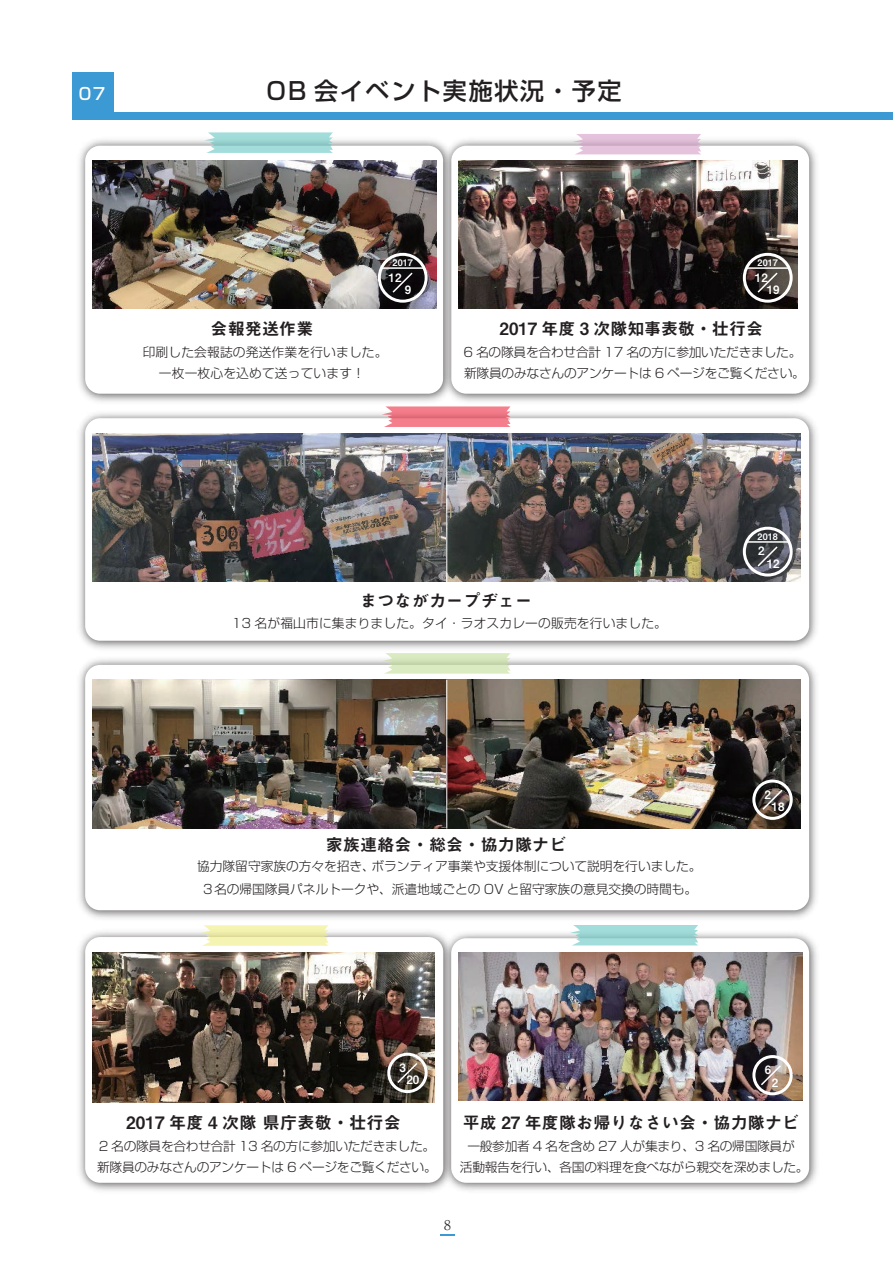
<style>
.page{position:relative;width:893px;height:1263px;background:#fff}
.page>*{position:absolute;margin:0;border:0;box-sizing:border-box;transform-origin:0 0}
.t1{font:500 24px "Shin Go Pro";letter-spacing:.075em;color:#231f20}
.t2{font:17.1px "Midashi Go Pro MB31";letter-spacing:.01em;color:#231f20}
.t3{font:16.95px "Midashi Go Pro MB31";letter-spacing:.01em;color:#231f20}
.t4{font:500 16.5px "Shin Go Pro";color:#fff}
.t5{font:300 13.5px "Ryumin Pro";color:#231f20}
.t6{font:300 12.75px/21px "Shin Go Pro";letter-spacing:-.02em;color:#231f20}
.t7{font:300 12.75px/21px "Shin Go Pro";letter-spacing:.01em;color:#231f20;text-align:center}
.t8{font:11.55px/12.3px "Midashi Go Pro MB31";letter-spacing:.01em;color:#fff}
.t9{font:9px "Midashi Go Pro MB31";letter-spacing:.01em;color:#fff}
</style>
<div class="page">
<img style="left:79px;top:411px;width:738px;height:508px">
<div style="left:85px;top:418px;width:724px;height:223px;background:#fff;border-radius:15px"></div>
<img style="left:93px;top:433px;width:708px;height:149px">
<hr style="left:446px;top:433px;width:1px;height:149px;background:#fff">
<img style="left:79px;top:139px;width:360px;height:263px">
<div style="left:85px;top:146px;width:358px;height:248px;background:#fff;border-radius:15px"></div>
<img style="left:93px;top:160px;width:343px;height:148px">
<svg style="left:204px;top:132px;width:129px;height:21px"></svg>
<img style="left:439px;top:139px;width:378px;height:268px">
<div style="left:451px;top:146px;width:358px;height:248px;background:#fff;border-radius:15px"></div>
<img style="left:458px;top:160px;width:340px;height:148px">
<svg style="left:573px;top:134px;width:128px;height:20px"></svg>
<svg style="left:382px;top:406px;width:128px;height:21px"></svg>
<img style="left:79px;top:925px;width:360px;height:266px">
<div style="left:85px;top:937px;width:358px;height:246px;background:#fff;border-radius:15px"></div>
<img style="left:93px;top:952px;width:342px;height:150px">
<img style="left:375px;top:1041px;width:60px;height:62px">
<div style="left:387px;top:1053px;width:41px;height:40px;border:3px solid #fff;border-radius:50%"></div>
<svg style="left:396px;top:1061px;width:23px;height:23px"></svg>
<svg style="left:200px;top:925px;width:128px;height:21px"></svg>
<div style="left:72px;top:72px;width:42px;height:42px;background:#3b99d4"></div>
<div style="left:72px;top:112px;width:821px;height:8px;background:#3b99d4"></div>
<img style="left:439px;top:933px;width:378px;height:258px">
<div style="left:451px;top:938px;width:358px;height:245px;background:#fff;border-radius:15px"></div>
<img style="left:459px;top:953px;width:343px;height:148px">
<div style="left:752px;top:1055px;width:41px;height:40px;border:3px solid #fff;border-radius:50%"></div>
<svg style="left:759px;top:1064px;width:23px;height:23px"></svg>
<svg style="left:570px;top:925px;width:128px;height:20px"></svg>
<svg style="left:440px;top:1234px;width:15px;height:2px"></svg>
<div style="left:378px;top:253px;width:50px;height:50px;border:3px solid #fff;border-radius:50%"></div>
<svg style="left:391px;top:271px;width:23px;height:23px"></svg>
<hr style="left:381px;top:267px;width:44px;height:2px;background:#fff">
<svg style="left:756px;top:271px;width:23px;height:23px"></svg>
<div style="left:743px;top:253px;width:50px;height:50px;border:3px solid #fff;border-radius:50%"></div>
<hr style="left:746px;top:267px;width:44px;height:2px;background:#fff">
<div style="left:85px;top:665px;width:724px;height:245px;background:#fff;border-radius:15px"></div>
<img style="left:93px;top:680px;width:708px;height:148px">
<hr style="left:446px;top:680px;width:1px;height:148px;background:#fff">
<img style="left:740px;top:768px;width:61px;height:61px">
<div style="left:752px;top:779px;width:41px;height:41px;border:3px solid #fff;border-radius:50%"></div>
<svg style="left:761px;top:788px;width:23px;height:23px"></svg>
<svg style="left:382px;top:653px;width:128px;height:21px"></svg>
<svg style="left:756px;top:545px;width:23px;height:23px"></svg>
<div style="left:743px;top:527px;width:50px;height:49px;border:3px solid #fff;border-radius:50%"></div>
<hr style="left:746px;top:541px;width:44px;height:2px;background:#fff">
<p class="t4" style="left:79px;top:80px;width:28px">07</p>
<h1 class="t1" style="left:267px;top:71px;width:356px">OB 会イベント実施状況・予定</h1>
<p class="t9" style="left:393px;top:255px;width:22px">2017</p>
<p class="t8" style="left:389px;top:270px;width:14px">12</p>
<p class="t8" style="left:405px;top:282px;width:8px">9</p>
<p class="t9" style="left:758px;top:255px;width:22px">2017</p>
<p class="t8" style="left:767px;top:270px;width:14px;text-indent:-12px">12<br>19</p>
<h3 class="t3" style="left:211px;top:315px;width:104px">会報発送作業</h3>
<p class="t7" style="left:143px;top:340px;width:246px">印刷した会報誌の発送作業を行いました。一枚一枚心を込めて送っています！</p>
<h3 class="t3" style="left:500px;top:315px;width:265px">2017 年度 3 次隊知事表敬・壮行会</h3>
<p class="t6" style="left:464px;top:340px;width:343px">6 名の隊員を合わせ合計 17 名の方に参加いただきました。新隊員のみなさんのアンケートは 6 ページをご覧ください。</p>
<p class="t9" style="left:758px;top:529px;width:22px">2018</p>
<p class="t8" style="left:758px;top:543px;width:8px">2</p>
<p class="t8" style="left:767px;top:556px;width:14px">12</p>
<h2 class="t2" style="left:360px;top:587px;width:173px">まつながカープヂェー</h2>
<p class="t7" style="left:232px;top:611px;width:437px">13 名が福山市に集まりました。タイ・ラオスカレーの販売を行いました。</p>
<h2 class="t2" style="left:326px;top:831px;width:242px">家族連絡会・総会・協力隊ナビ</h2>
<p class="t6" style="left:197px;top:854px;width:506px;line-height:22.4px;text-align:center">協力隊留守家族の方々を招き、ボランティア事業や支援体制について説明を行いました。<br>３名の帰国隊員パネルトークや、派遣地域ごとの OV と留守家族の意見交換の時間も。</p>
<p class="t8" style="left:399px;top:1060px;width:8px">3</p>
<p class="t8" style="left:406px;top:1072px;width:15px">20</p>
<p class="t8" style="left:764px;top:787px;width:8px">2</p>
<p class="t8" style="left:771px;top:799px;width:15px">18</p>
<p class="t8" style="left:765px;top:1062px;width:8px">6</p>
<p class="t8" style="left:772px;top:1074px;width:8px">2</p>
<h2 class="t2" style="left:126px;top:1109px;width:276px">2017 年度 4 次隊 県庁表敬・壮行会</h2>
<p class="t6" style="left:97px;top:1134px;width:341px">2 名の隊員を合わせ合計 13 名の方に参加いただきました。新隊員のみなさんのアンケートは 6 ページをご覧ください。</p>
<h3 class="t3" style="left:463px;top:1109px;width:338px">平成 27 年度隊お帰りなさい会・協力隊ナビ</h3>
<p class="t6" style="left:460px;top:1134px;width:350px;text-align:center">一般参加者 4 名を含め 27 人が集まり、3 名の帰国隊員が<br>活動報告を行い、各国の料理を食べながら親交を深めました。</p>
<p class="t5" style="left:444px;top:1214px;width:8px">8</p>
</div>
